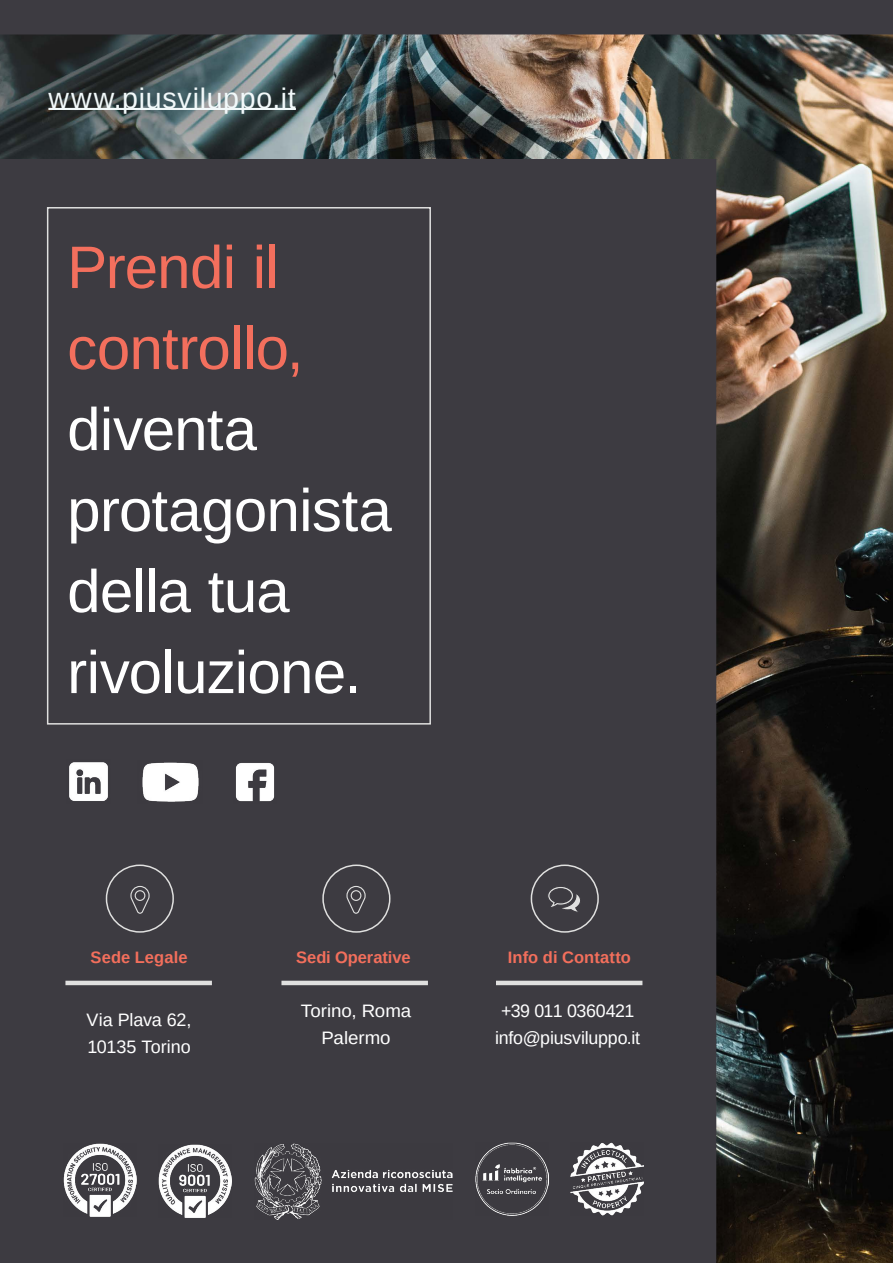
<style>
.page{position:relative;width:893px;height:1263px;background:#fff}
.page>*{position:absolute;margin:0;border:0;box-sizing:border-box;transform-origin:0 0}
.t1{font:60px/81px "Liberation Sans";letter-spacing:-.01em;color:#fff}
.t2{font:60px/81px "Liberation Sans";letter-spacing:-.01em;color:#f36f5d}
.t3{font:28.5px "Liberation Sans";letter-spacing:.03em;color:#f2f9fa}
.t4{font:18px/27px "Liberation Sans";letter-spacing:-.01em;color:#fff}
.t5{font:18px/27px "Liberation Sans";letter-spacing:-.01em;color:#fff;text-align:center;scale:1.04 1}
.t6{font:700 16.5px "Liberation Sans";color:#f36f5c}
</style>
<div class="page">
<img style="left:0;top:34px;width:893px;height:1229px">
<div style="left:0;top:159px;width:716px;height:1104px;background:#3d3b41"></div>
<div style="left:106px;top:864px;width:68px;height:69px;border:2px solid #e0e0df;border-radius:50%"></div>
<div style="left:322px;top:864px;width:68px;height:69px;border:2px solid #e0e0df;border-radius:50%"></div>
<div style="left:531px;top:864px;width:68px;height:69px;border:2px solid #e0e0df;border-radius:50%"></div>
<hr style="left:496px;top:981px;width:146px;height:4px;background:#e0e0df">
<hr style="left:281px;top:981px;width:147px;height:4px;background:#e0e0df">
<hr style="left:65px;top:981px;width:147px;height:4px;background:#e0e0df">
<svg style="left:547px;top:885px;width:35px;height:28px"></svg>
<svg style="left:346px;top:885px;width:20px;height:29px"></svg>
<svg style="left:130px;top:885px;width:20px;height:29px"></svg>
<div style="left:47px;top:207px;width:384px;height:517px;border:2px solid #e0e0df"></div>
<img style="left:233px;top:760px;width:44px;height:43px">
<img style="left:67px;top:760px;width:43px;height:43px">
<img style="left:137px;top:760px;width:65px;height:43px">
<div style="left:0;top:0;width:893px;height:34px;background:#3d3b41"></div>
<img style="left:475px;top:1142px;width:73px;height:73px">
<img style="left:63px;top:1144px;width:73px;height:73px">
<img style="left:159px;top:1144px;width:73px;height:73px">
<img style="left:254px;top:1143px;width:198px;height:76px">
<img style="left:571px;top:1142px;width:72px;height:73px">
<hr style="left:48px;top:108px;width:248px;height:2px;background:#f2f9fa">
<h2 class="t3" style="left:48px;top:80px;width:249px">www.piusviluppo.it</h2>
<h1 class="t2" style="left:67px;top:227px;width:238px">Prendi il controllo,</h1>
<h1 class="t1" style="left:67px;top:389px;width:326px">diventa protagonista della tua rivoluzione.</h1>
<p class="t6" style="left:91px;top:946px;width:98px">Sede Legale</p>
<p class="t6" style="left:296px;top:946px;width:116px">Sedi Operative</p>
<p class="t6" style="left:508px;top:946px;width:125px">Info di Contatto</p>
<p class="t4" style="left:87px;top:1006px;width:106px">Via Plava 62,<br>10135 Torino</p>
<p class="t5" style="left:301px;top:997px;width:108px">Torino, Roma<br>Palermo</p>
<p class="t4" style="left:495px;top:997px;width:147px;text-align:center">+39 011 0360421 info@piusviluppo.it</p>
</div>
